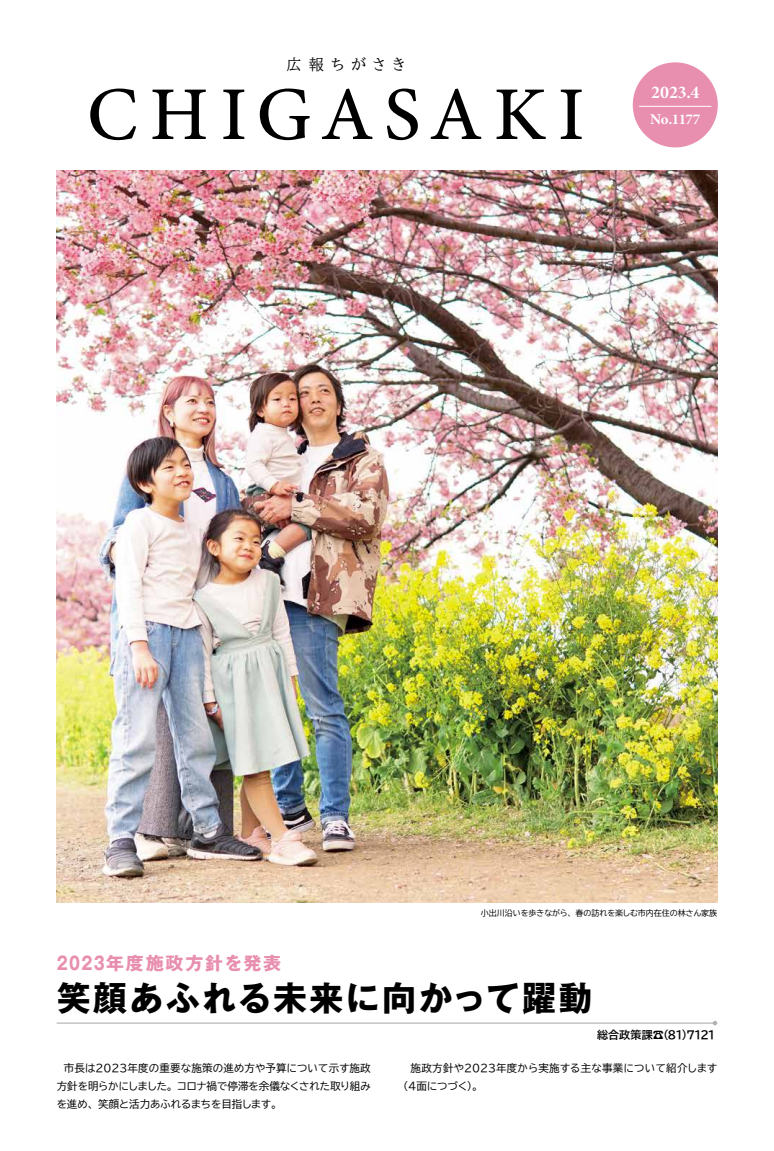
<style>
.page{position:relative;width:774px;height:1151px;background:#fff}
.page>*{position:absolute;margin:0;border:0;box-sizing:border-box;transform-origin:0 0}
.t1{font:76px "Minion Variable Concept";letter-spacing:.155em;color:#000}
.t2{font:700 34px "Gothic MB101 Pr 6 N";letter-spacing:.07em;color:#000}
.t3{font:700 18px "Gothic MB101 Pr 6 N";letter-spacing:.1em;color:#e88eaf;scale:.8 1}
.t4{font:18px "Minion Variable Concept";color:#fff}
.t5{font:15px "Minion Variable Concept";letter-spacing:-.03em;color:#fff}
.t6{font:15px "BIZ UDP Mincho Medium";letter-spacing:.47em;color:#000}
.t7{font:11px "BIZ UDP Gothic Bold";letter-spacing:-.01em;color:#000}
.t8{font:10.5px/18px "BIZ UDP Gothic";color:#000;text-align:justify}
.t9{font:10.5px/18px "BIZ UDP Gothic";letter-spacing:.03em;color:#000}
.t10{font:8px "BIZ UDP Gothic";color:#000}
</style>
<div class="page">
<img style="left:57px;top:170px;width:660px;height:733px">
<div style="left:633px;top:62px;width:85px;height:85px;background:#e88eaf;border-radius:50%"></div>
<hr style="left:639px;top:106px;width:72px;height:1px;background:#fff">
<hr style="left:57px;top:1022px;width:658px;height:2px;background:#b2aeb2">
<svg style="left:713px;top:1021px;width:4px;height:4px"></svg>
<h3 class="t6" style="left:286px;top:57px;width:120px">広報ちがさき</h3>
<h1 class="t1" style="left:87px;top:61px;width:500px">CHIGASAKI</h1>
<h3 class="t4" style="left:651px;top:80px;width:50px">2023.4</h3>
<h3 class="t5" style="left:650px;top:108px;width:52px">No.1177</h3>
<h3 class="t3" style="left:57px;top:948px;width:282px">2023年度施政方針を発表</h3>
<p class="t10" style="left:481px;top:909px;width:238px">小出川沿いを歩きながら、春の訪れを楽しむ市内在住の林さん家族</p>
<h2 class="t2" style="left:57px;top:970px;width:537px">笑顔あふれる未来に向かって躍動</h2>
<p class="t7" style="left:597px;top:1029px;width:119px">総合政策課☎（８１）７１２１</p>
<p class="t8" style="left:57px;top:1059px;width:315px">　市長は2023年度の重要な施策の進め方や予算について示す施政方針を明らかにしました。コロナ禍で停滞を余儀なくされた取り組みを進め、笑顔と活力あふれるまちを目指します。</p>
<p class="t9" style="left:403px;top:1059px;width:315px">　施政方針や2023年度から実施する主な事業について紹介します（4面につづく）。</p>
</div>
